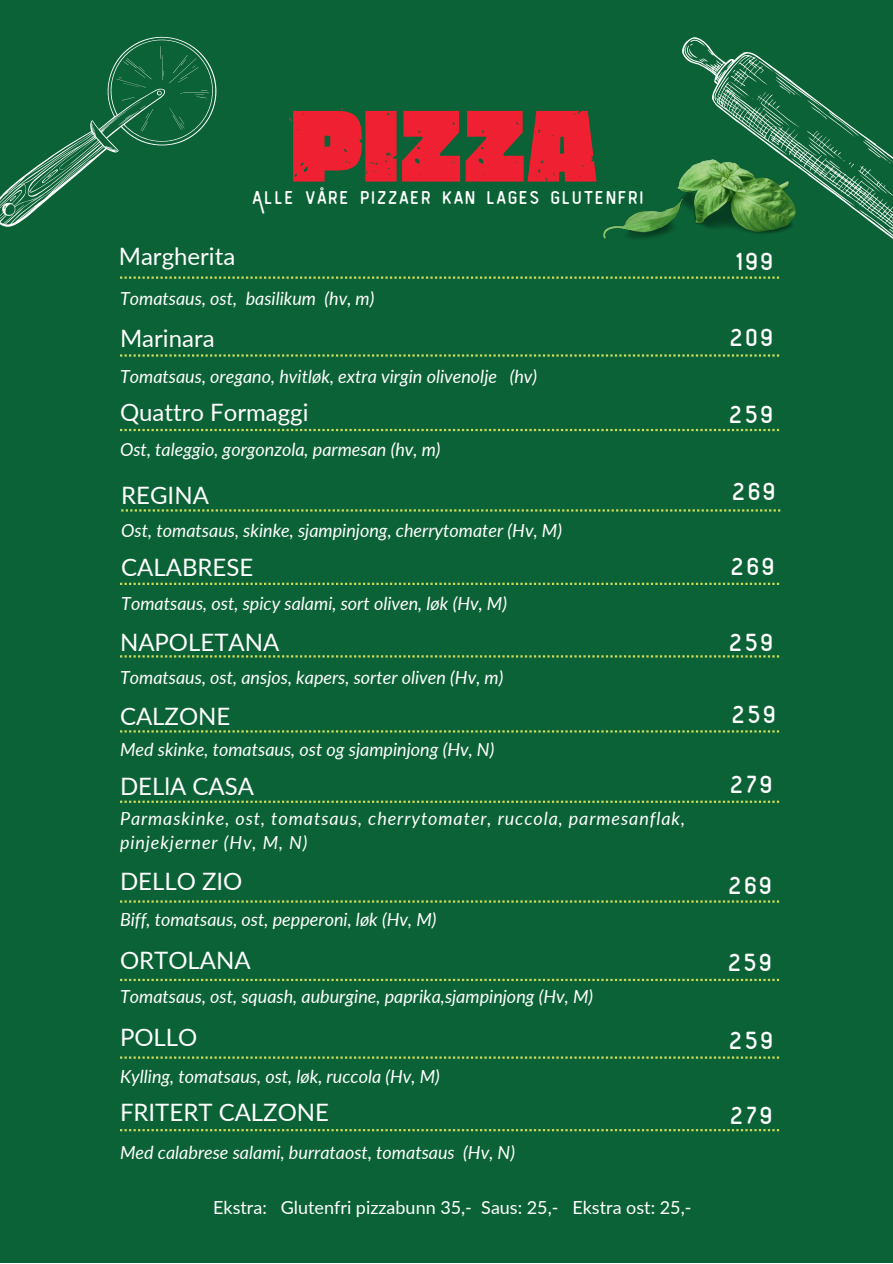
<style>
.page{position:relative;width:893px;height:1264px;background:#fff}
.page>*{position:absolute;margin:0;border:0;box-sizing:border-box;transform-origin:0 0}
.t1{font:104.85px "Thicker Destroy";color:#ee2031}
.t2{font:24px "Lato";color:#fff}
.t3{font:24px "Vintage Typeface";color:#fff}
.t4{font:italic 18px "Lato";color:#fff}
.t5{font:italic 18px/24.8px "Lato";letter-spacing:.05em;color:#fff}
.t6{font:18px "Lato";color:#fff}
.t7{font:18px "Vintage Typeface";color:#fff}
</style>
<div class="page">
<div style="left:0;top:0;width:892px;height:1262px;background:#0b6236"></div>
<svg style="left:682px;top:37px;width:210px;height:201px"></svg>
<svg style="left:0;top:36px;width:217px;height:191px"></svg>
<svg style="left:120px;top:276px;width:659px;height:3px"></svg>
<svg style="left:120px;top:354px;width:659px;height:2px"></svg>
<svg style="left:120px;top:429px;width:659px;height:2px"></svg>
<svg style="left:121px;top:509px;width:659px;height:2px"></svg>
<svg style="left:120px;top:582px;width:659px;height:3px"></svg>
<svg style="left:120px;top:655px;width:659px;height:2px"></svg>
<svg style="left:120px;top:730px;width:659px;height:2px"></svg>
<svg style="left:120px;top:800px;width:659px;height:3px"></svg>
<svg style="left:120px;top:900px;width:659px;height:2px"></svg>
<svg style="left:120px;top:978px;width:659px;height:3px"></svg>
<svg style="left:120px;top:1056px;width:659px;height:2px"></svg>
<svg style="left:120px;top:1129px;width:659px;height:2px"></svg>
<img style="left:604px;top:160px;width:191px;height:79px">
<h1 class="t1" style="left:290px;top:84px;width:309px">PIZZA</h1>
<p class="t7" style="left:251px;top:188px;width:394px">Alle våre pizzaer kan lages glutenfri</p>
<h2 class="t2" style="left:119px;top:239px;width:118px">Margherita</h2>
<p class="t4" style="left:120px;top:285px;width:256px">Tomatsaus, ost, basilikum (hv, m)</p>
<h2 class="t2" style="left:120px;top:321px;width:96px">Marinara</h2>
<p class="t4" style="left:120px;top:363px;width:418px">Tomatsaus, oregano, hvitløk, extra virgin olivenolje (hv)</p>
<h2 class="t2" style="left:120px;top:395px;width:190px">Quattro Formaggi</h2>
<p class="t4" style="left:120px;top:437px;width:322px">Ost, taleggio, gorgonzola, parmesan (hv, m)</p>
<h2 class="t2" style="left:121px;top:478px;width:89px">REGINA</h2>
<p class="t4" style="left:121px;top:517px;width:442px">Ost, tomatsaus, skinke, sjampinjong, cherrytomater (Hv, M)</p>
<h2 class="t2" style="left:121px;top:550px;width:133px">CALABRESE</h2>
<p class="t4" style="left:121px;top:590px;width:387px">Tomatsaus, ost, spicy salami, sort oliven, løk (Hv, M)</p>
<h2 class="t2" style="left:120px;top:625px;width:161px">NAPOLETANA</h2>
<p class="t4" style="left:120px;top:664px;width:385px">Tomatsaus, ost, ansjos, kapers, sorter oliven (Hv, m)</p>
<h2 class="t2" style="left:120px;top:699px;width:112px">CALZONE</h2>
<p class="t4" style="left:120px;top:736px;width:376px">Med skinke, tomatsaus, ost og sjampinjong (Hv, N)</p>
<h2 class="t2" style="left:120px;top:769px;width:135px">DELlA CASA</h2>
<p class="t5" style="left:120px;top:805px;width:566px">Parmaskinke, ost, tomatsaus, cherrytomater, ruccola, parmesanflak, pinjekjerner (Hv, M, N)</p>
<h2 class="t2" style="left:120px;top:864px;width:124px">DELLO ZIO</h2>
<p class="t4" style="left:120px;top:906px;width:318px">Biff, tomatsaus, ost, pepperoni, løk (Hv, M)</p>
<h2 class="t2" style="left:120px;top:942px;width:132px">ORTOLANA</h2>
<p class="t4" style="left:120px;top:983px;width:474px">Tomatsaus, ost, squash, auburgine, paprika,sjampinjong (Hv, M)</p>
<h2 class="t2" style="left:120px;top:1020px;width:79px">POLLO</h2>
<p class="t4" style="left:120px;top:1063px;width:321px">Kylling, tomatsaus, ost, løk, ruccola (Hv, M)</p>
<h2 class="t2" style="left:120px;top:1095px;width:210px">FRITERT CALZONE</h2>
<p class="t4" style="left:120px;top:1139px;width:396px">Med calabrese salami, burrataost, tomatsaus (Hv, N)</p>
<p class="t6" style="left:213px;top:1194px;width:479px">Ekstra: Glutenfri pizzabunn 35,- Saus: 25,- Ekstra ost: 25,-</p>
<h2 class="t3" style="left:734px;top:247px;width:41px">199</h2>
<h2 class="t3" style="left:728px;top:323px;width:47px">209</h2>
<h2 class="t3" style="left:728px;top:401px;width:48px">259</h2>
<h2 class="t3" style="left:730px;top:478px;width:47px">269</h2>
<h2 class="t3" style="left:729px;top:552px;width:47px">269</h2>
<h2 class="t3" style="left:728px;top:629px;width:48px">259</h2>
<h2 class="t3" style="left:730px;top:700px;width:48px">259</h2>
<h2 class="t3" style="left:728px;top:770px;width:46px">279</h2>
<h2 class="t3" style="left:727px;top:871px;width:47px">269</h2>
<h2 class="t3" style="left:726px;top:948px;width:48px">259</h2>
<h2 class="t3" style="left:728px;top:1026px;width:48px">259</h2>
<h2 class="t3" style="left:728px;top:1101px;width:46px">279</h2>
</div>
